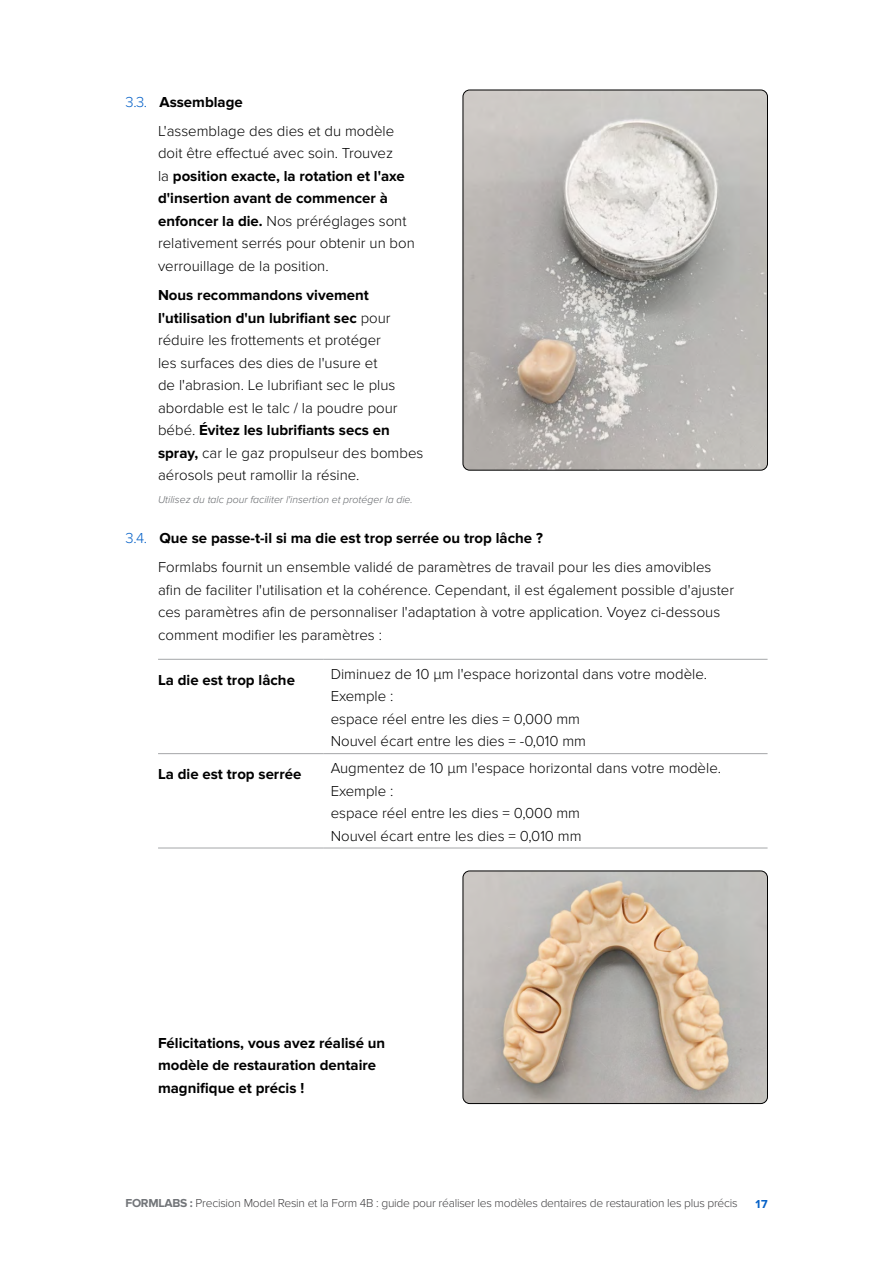
<style>
.page{position:relative;width:893px;height:1263px;background:#fff}
.page>*{position:absolute;margin:0;border:0;box-sizing:border-box;transform-origin:0 0}
.t1{font:300 15px/22.5px "Proxima Nova";color:#000}
.t2{font:700 15px/22.5px "Proxima Nova";color:#000}
.t3{font:300 12px "Proxima Nova";letter-spacing:-.02em;color:#414042}
.t4{font:700 12px "Proxima Nova";color:#0762c8}
.t5{font:italic 300 10.5px "Proxima Nova";color:#63666a}
.s1{color:#0762c8}
.s2{font-weight:700}
.s3{font-weight:700;color:#727579}
</style>
<div class="page">
<img style="left:463px;top:90px;width:304px;height:380px">
<div style="left:463px;top:90px;width:305px;height:380px;border:1px solid #000;border-radius:7px"></div>
<hr style="left:158px;top:659px;width:165px;height:1px;background:#a4a6a8">
<hr style="left:323px;top:659px;width:445px;height:1px;background:#a4a6a8">
<hr style="left:158px;top:753px;width:165px;height:1px;background:#a4a6a8">
<hr style="left:323px;top:753px;width:445px;height:1px;background:#a4a6a8">
<hr style="left:158px;top:848px;width:165px;height:1px;background:#a4a6a8">
<hr style="left:323px;top:848px;width:445px;height:1px;background:#a4a6a8">
<img style="left:463px;top:871px;width:304px;height:232px">
<div style="left:463px;top:871px;width:305px;height:232px;border:1px solid #000;border-radius:7px"></div>
<p class="t1" style="left:158px;top:87px;width:238px;line-height:29.2px;text-indent:-32px"><span class="s1">3.3.</span> <span class="s2">Assemblage<br></span>L'assemblage des dies et du modèle</p>
<p class="t1" style="left:158px;top:142px;width:258px">doit être effectué avec soin. Trouvez<br>la <span class="s2">position exacte, la rotation et l'axe d'insertion avant de commencer à enfoncer la die.</span> Nos préréglages sont relativement serrés pour obtenir un bon verrouillage de la position.</p>
<p class="t1" style="left:158px;top:284px;width:267px"><span class="s2">Nous recommandons vivement l'utilisation d'un lubrifiant sec</span> pour réduire les frottements et protéger<br>les surfaces des dies de l'usure et<br>de l'abrasion. Le lubrifiant sec le plus abordable est le talc / la poudre pour bébé. <span class="s2">Évitez les lubrifiants secs en spray,</span> car le gaz propulseur des bombes aérosols peut ramollir la résine.</p>
<p class="t5" style="left:158px;top:494px;width:256px">Utilisez du talc pour faciliter l'insertion et protéger la die.</p>
<p class="t1" style="left:158px;top:523px;width:555px;line-height:29.2px;text-indent:-32px"><span class="s1">3.4.</span> <span class="s2">Que se passe-t-il si ma die est trop serrée ou trop lâche ?<br></span>Formlabs fournit un ensemble validé de paramètres de travail pour les dies amovibles</p>
<p class="t1" style="left:158px;top:578px;width:577px">afin de faciliter l'utilisation et la cohérence. Cependant, il est également possible d'ajuster ces paramètres afin de personnaliser l'adaptation à votre application. Voyez ci-dessous comment modifier les paramètres :</p>
<p class="t2" style="left:158px;top:669px;width:138px">La die est trop lâche</p>
<p class="t1" style="left:331px;top:662px;width:378px">Diminuez de 10 µm l'espace horizontal dans votre modèle.<br>Exemple :<br>espace réel entre les dies = 0,000 mm<br>Nouvel écart entre les dies = -0,010 mm</p>
<p class="t2" style="left:158px;top:763px;width:145px">La die est trop serrée</p>
<p class="t1" style="left:331px;top:757px;width:392px">Augmentez de 10 µm l'espace horizontal dans votre modèle.<br>Exemple :<br>espace réel entre les dies = 0,000 mm<br>Nouvel écart entre les dies = 0,010 mm</p>
<p class="t2" style="left:158px;top:1032px;width:229px">Félicitations, vous avez réalisé un modèle de restauration dentaire magnifique et précis !</p>
<p class="t3" style="left:125px;top:1196px;width:614px"><span class="s3">FORMLABS :</span> Precision Model Resin et la Form 4B : guide pour réaliser les modèles dentaires de restauration les plus précis</p>
<p class="t4" style="left:755px;top:1197px;width:14px">17</p>
</div>
